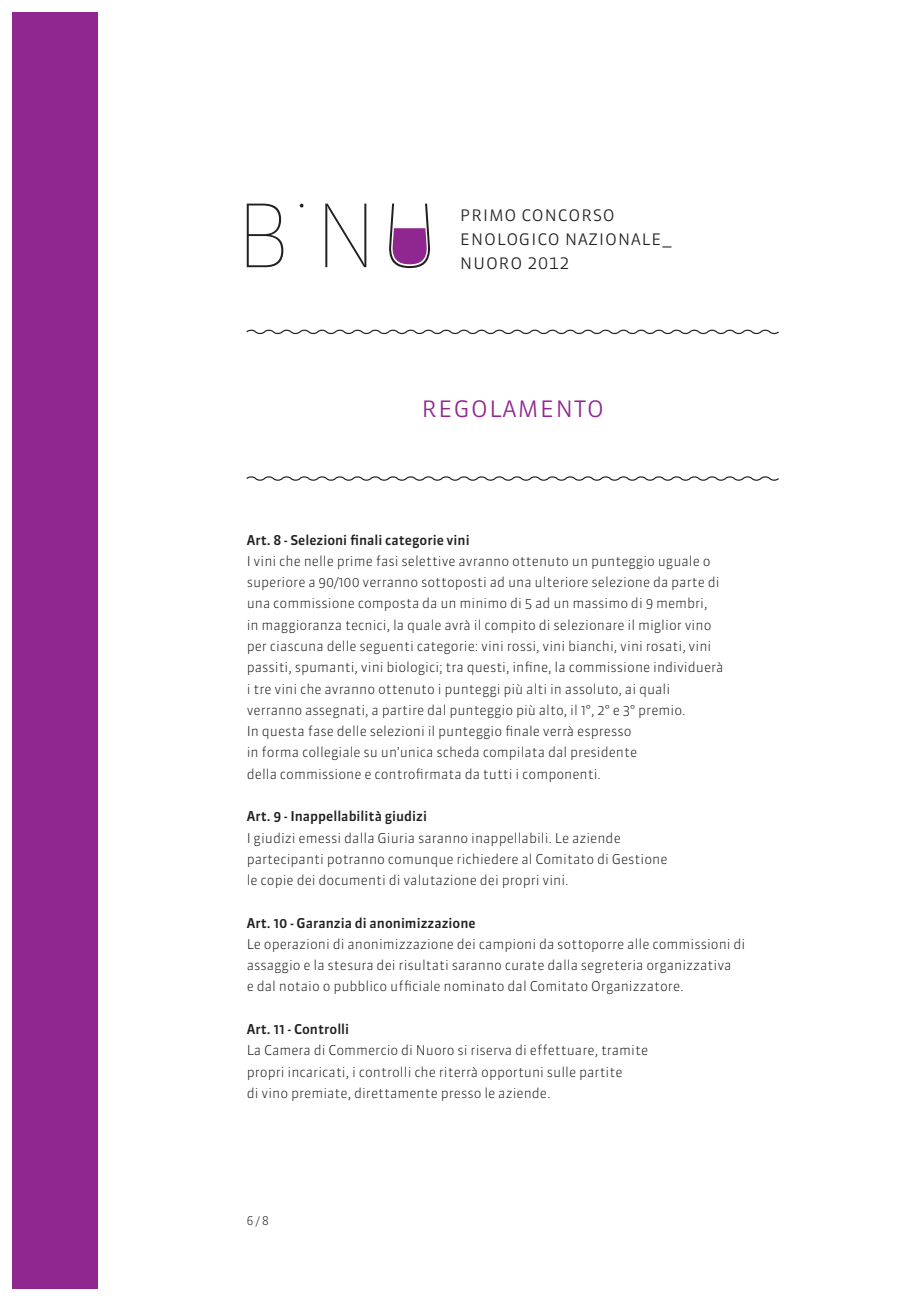
<style>
.page{position:relative;width:919px;height:1302px;background:#fff}
.page>*{position:absolute;margin:0;border:0;box-sizing:border-box;transform-origin:0 0}
.t1{font:30px "Sanuk Light SC";color:#90268f}
.t2{font:21px/24px "Sanuk Light SC";color:#231f20}
.t3{font:300 13.5px/21.3px "Sanuk";color:#231f20}
.t4{font:500 13.5px "Sanuk";color:#231f20}
.t5{font:300 12px "Sanuk";color:#231f20}
</style>
<div class="page">
<svg style="left:247px;top:203px;width:36px;height:64px"></svg>
<svg style="left:325px;top:203px;width:41px;height:64px"></svg>
<svg style="left:389px;top:203px;width:41px;height:65px"></svg>
<svg style="left:246px;top:329px;width:533px;height:6px"></svg>
<svg style="left:246px;top:476px;width:533px;height:5px"></svg>
<div style="left:13px;top:13px;width:85px;height:1275px;background:#90268f"></div>
<h2 class="t2" style="left:459px;top:201px;width:214px">primo concorso enologico nazionale_ nuoro 2012</h2>
<h1 class="t1" style="left:421px;top:389px;width:185px">regolamento</h1>
<p class="t4" style="left:247px;top:531px;width:224px">Art. 8 - Selezioni finali categorie vini</p>
<p class="t3" style="left:247px;top:550px;width:478px">I vini che nelle prime fasi selettive avranno ottenuto un punteggio uguale o superiore a 90/100 verranno sottoposti ad una ulteriore selezione da parte di una commissione composta da un minimo di 5 ad un massimo di 9 membri,<br>in maggioranza tecnici, la quale avrà il compito di selezionare il miglior vino per ciascuna delle seguenti categorie: vini rossi, vini bianchi, vini rosati, vini passiti, spumanti, vini biologici; tra questi, infine, la commissione individuerà i tre vini che avranno ottenuto i punteggi più alti in assoluto, ai quali verranno assegnati, a partire dal punteggio più alto, il 1°, 2° e 3° premio.<br>In questa fase delle selezioni il punteggio finale verrà espresso<br>in forma collegiale su un’unica scheda compilata dal presidente<br>della commissione e controfirmata da tutti i componenti.</p>
<p class="t4" style="left:247px;top:808px;width:182px">Art. 9 - Inappellabilità giudizi</p>
<p class="t3" style="left:247px;top:826px;width:422px">I giudizi emessi dalla Giuria saranno inappellabili. Le aziende partecipanti potranno comunque richiedere al Comitato di Gestione le copie dei documenti di valutazione dei propri vini.</p>
<p class="t4" style="left:247px;top:914px;width:230px">Art. 10 - Garanzia di anonimizzazione</p>
<p class="t3" style="left:247px;top:933px;width:500px">Le operazioni di anonimizzazione dei campioni da sottoporre alle commissioni di assaggio e la stesura dei risultati saranno curate dalla segreteria organizzativa<br>e dal notaio o pubblico ufficiale nominato dal Comitato Organizzatore.</p>
<p class="t4" style="left:247px;top:1020px;width:104px">Art. 11 - Controlli</p>
<p class="t3" style="left:247px;top:1039px;width:403px">La Camera di Commercio di Nuoro si riserva di effettuare, tramite propri incaricati, i controlli che riterrà opportuni sulle partite<br>di vino premiate, direttamente presso le aziende.</p>
<p class="t5" style="left:247px;top:1213px;width:24px">6 / 8</p>
</div>
